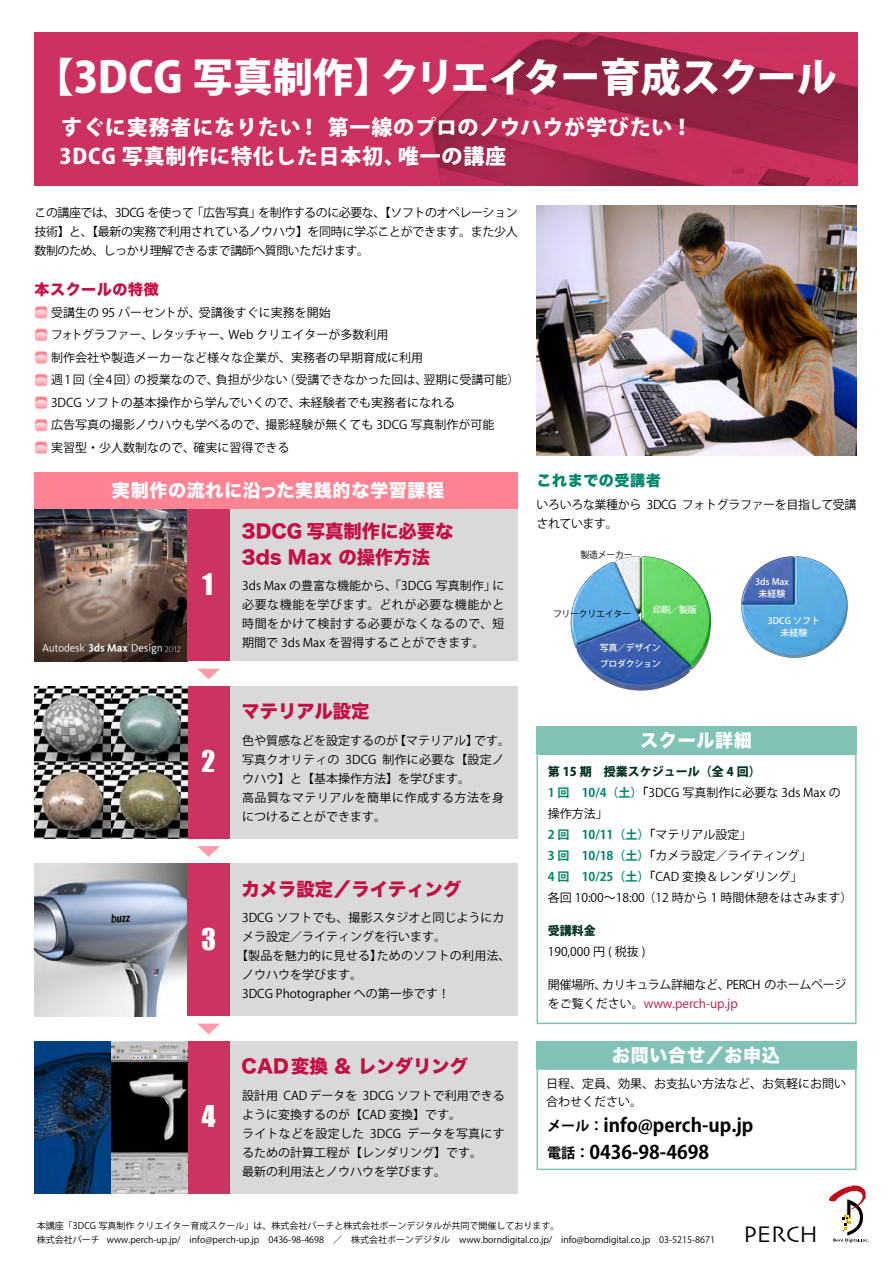
<style>
.page{position:relative;width:893px;height:1263px;background:#fff}
.page>*{position:absolute;margin:0;border:0;box-sizing:border-box;transform-origin:0 0}
.t1{font:800 40.05px "Koz Go Pro";letter-spacing:-.02em;color:#fff}
.t2{font:27.45px "Impact";color:#fff}
.t3{font:23.7px "Skia";color:#000}
.t4{font:800 21px/28.5px "Koz Go Pro";letter-spacing:.04em;color:#fff}
.t5{font:700 18.75px/27px "Koz Go Pro";color:#000}
.t6{font:18.3px/26px "Hira Kaku Std W8";color:#c40f44}
.t7{font:18px "Hira Kaku Std W8";letter-spacing:.04em;color:#fff}
.t8{font:15px "Hira Kaku Std W8";letter-spacing:.04em;color:#00866c}
.t9{font:15px "Hira Kaku Std W8";letter-spacing:.04em;color:#c40f44}
.t10{font:12px/19px "Koz Go Pro";color:#000}
.t11{font:12px/19px "Koz Go Pro";letter-spacing:-.025em;color:#000}
.t12{font:12px/19px "Koz Go Pro";letter-spacing:-.03em;color:#000}
.t13{font:800 12px "Koz Go Pro";color:#003123}
.t14{font:9px/13.5px "Koz Go Pro";color:#000}
.t15{font:500 9px/12px "Koz Go Pro";color:#fff;text-align:center}
.t16{font:500 9px/15.9px "Koz Go Pro";letter-spacing:-.04em;color:#fff}
.t17{font:9px "Koz Go Pro";letter-spacing:-.04em;color:#000}
.s1{font-size:42.6px}
.s2{font-weight:800;color:#003123}
.s3{font-weight:700;color:#00866c}
.s4{font-weight:700}
.s5{color:#c40f44}
.s6{font-size:14.1px}
</style>
<div class="page">
<svg style="left:828px;top:1185px;width:41px;height:57px"></svg>
<div style="left:185px;top:509px;width:332px;height:152px;background:#d9d9d9"></div>
<img style="left:35px;top:509px;width:152px;height:152px">
<div style="left:187px;top:509px;width:42px;height:152px;background:#cd3360"></div>
<div style="left:185px;top:686px;width:332px;height:152px;background:#d9d9d9"></div>
<div style="left:187px;top:686px;width:42px;height:152px;background:#cd3360"></div>
<img style="left:35px;top:686px;width:152px;height:152px">
<div style="left:185px;top:863px;width:333px;height:153px;background:#d9d9d9"></div>
<img style="left:35px;top:863px;width:152px;height:153px">
<div style="left:187px;top:863px;width:42px;height:153px;background:#cd3360"></div>
<div style="left:185px;top:1041px;width:333px;height:153px;background:#d9d9d9"></div>
<div style="left:187px;top:1041px;width:42px;height:153px;background:#cd3360"></div>
<img style="left:35px;top:1041px;width:152px;height:153px">
<div style="left:34px;top:472px;width:483px;height:37px;background:#ff8393"></div>
<svg style="left:197px;top:669px;width:23px;height:10px"></svg>
<svg style="left:197px;top:846px;width:23px;height:11px"></svg>
<svg style="left:197px;top:1023px;width:23px;height:11px"></svg>
<img style="left:517px;top:507px;width:177px;height:196px">
<img style="left:671px;top:519px;width:177px;height:149px">
<div style="left:536px;top:1041px;width:320px;height:27px;background:#80c3b6"></div>
<svg style="left:536px;top:1068px;width:320px;height:102px"></svg>
<div style="left:536px;top:726px;width:320px;height:28px;background:#80c3b6"></div>
<svg style="left:536px;top:754px;width:320px;height:270px"></svg>
<img style="left:536px;top:206px;width:321px;height:249px">
<svg style="left:35px;top:306px;width:12px;height:13px"></svg>
<svg style="left:35px;top:329px;width:12px;height:12px"></svg>
<svg style="left:35px;top:351px;width:12px;height:13px"></svg>
<svg style="left:35px;top:374px;width:12px;height:12px"></svg>
<svg style="left:35px;top:396px;width:12px;height:13px"></svg>
<svg style="left:35px;top:419px;width:12px;height:12px"></svg>
<svg style="left:35px;top:441px;width:12px;height:13px"></svg>
<img style="left:34px;top:33px;width:824px;height:153px">
<h1 class="t1" style="left:34px;top:51px;width:804px">【<span class="s1">3DCG</span> 写真制作】クリエイター育成スクール</h1>
<h3 class="t4" style="left:60px;top:115px;width:634px">すぐに実務者になりたい！ 第一線のプロのノウハウが学びたい！<br>3DCG 写真制作に特化した日本初、唯一の講座</h3>
<p class="t10" style="left:34px;top:203px;width:485px;text-align:justify">この講座では、3DCG を使って「広告写真」を制作するのに必要な、【ソフトのオペレーション技術】と、【最新の実務で利用されているノウハウ】を同時に学ぶことができます。また少人数制のため、しっかり理解できるまで講師へ質問いただけます。</p>
<p class="t9" style="left:34px;top:281px;width:126px">本スクールの特徴</p>
<p class="t10" style="left:51px;top:301px;width:470px;line-height:22.5px">受講生の 95 パーセントが、受講後すぐに実務を開始<br>フォトグラファー、レタッチャー、Web クリエイターが多数利用<br>制作会社や製造メーカーなど様々な企業が、実務者の早期育成に利用<br>週1回（全4回）の授業なので、負担が少ない（受講できなかった回は、翌期に受講可能）3DCG ソフトの基本操作から学んでいくので、未経験者でも実務者になれる<br>広告写真の撮影ノウハウも学べるので、撮影経験が無くても 3DCG 写真制作が可能<br>実習型・少人数制なので、確実に習得できる</p>
<h3 class="t7" style="left:112px;top:480px;width:334px">実制作の流れに沿った実践的な学習課程</h3>
<h2 class="t2" style="left:202px;top:563px;width:12px">1</h2>
<h2 class="t2" style="left:202px;top:740px;width:15px">2</h2>
<h2 class="t2" style="left:201px;top:918px;width:16px">3</h2>
<h2 class="t2" style="left:202px;top:1095px;width:15px">4</h2>
<h3 class="t6" style="left:242px;top:519px;width:213px">3DCG 写真制作に必要な<br>3ds Max の操作方法</h3>
<p class="t10" style="left:242px;top:576px;width:264px;text-align:justify">3ds Max の豊富な機能から、「3DCG 写真制作」に必要な機能を学びます。どれが必要な機能かと時間をかけて検討する必要がなくなるので、短期間で 3ds Max を習得することができます。</p>
<h3 class="t6" style="left:241px;top:699px;width:130px">マテリアル設定</h3>
<p class="t10" style="left:242px;top:731px;width:270px">色や質感などを設定するのが【マテリアル】です。写真クオリティの 3DCG 制作に必要な【設定ノウハウ】と【基本操作方法】を学びます。<br>高品質なマテリアルを簡単に作成する方法を身につけることができます。</p>
<h3 class="t6" style="left:242px;top:876px;width:221px">カメラ設定／ライティング</h3>
<p class="t10" style="left:242px;top:908px;width:264px">3DCG ソフトでも、撮影スタジオと同じようにカ</p>
<p class="t10" style="left:242px;top:928px;width:205px">メラ設定／ライティングを行います。</p>
<p class="t10" style="left:236px;top:947px;width:276px">【製品を魅力的に見せる】ためのソフトの利用法、</p>
<p class="t10" style="left:242px;top:966px;width:121px">ノウハウを学びます。</p>
<p class="t10" style="left:242px;top:985px;width:209px">3DCG Photographer への第一歩です！</p>
<h3 class="t6" style="left:242px;top:1054px;width:228px">CAD変換 ＆ レンダリング</h3>
<p class="t10" style="left:242px;top:1086px;width:264px">設計用 CAD データを 3DCG ソフトで利用できるように変換するのが【CAD 変換】です。<br>ライトなどを設定した 3DCG データを写真にするための計算工程が【レンダリング】です。<br>最新の利用法とノウハウを学びます。</p>
<p class="t8" style="left:536px;top:472px;width:126px">これまでの受講者</p>
<p class="t12" style="left:536px;top:495px;width:322px">いろいろな業種から 3DCG フォトグラファーを目指して受講されています。</p>
<p class="t14" style="left:581px;top:548px;width:54px">製造メーカー</p>
<p class="t15" style="left:653px;top:604px;width:45px">印刷／製版</p>
<p class="t17" style="left:553px;top:608px;width:80px">フリークリエイター</p>
<p class="t16" style="left:600px;top:640px;width:62px">写真／デザインプロダクション</p>
<p class="t15" style="left:755px;top:576px;width:35px">3ds Max未経験</p>
<p class="t15" style="left:768px;top:615px;width:54px">3DCG ソフト未経験</p>
<h3 class="t7" style="left:640px;top:730px;width:113px">スクール詳細</h3>
<p class="t10" style="left:548px;top:762px;width:306px;line-height:21px"><span class="s2">第 15 期　授業スケジュール（全 4 回）<br></span><span class="s3">1 回　10/4（土）</span><span class="s4">「</span>3DCG 写真制作に必要な 3ds Max の操作方法」<br><span class="s3">2 回　10/11（土）</span><span class="s4">「</span>マテリアル設定」<br><span class="s3">3 回　10/18（土）</span><span class="s4">「</span>カメラ設定／ライティング」<br><span class="s3">4 回　10/25（土）</span><span class="s4">「</span>CAD 変換＆レンダリング」<br>各回 10:00～18:00（12 時から 1 時間休憩をはさみます）</p>
<p class="t13" style="left:548px;top:923px;width:49px">受講料金</p>
<p class="t10" style="left:548px;top:943px;width:99px">190,000 円 ( 税抜 )</p>
<p class="t11" style="left:548px;top:976px;width:300px">開催場所、カリキュラム詳細など、PERCH のホームページをご覧ください。<span class="s5">www.perch-up.jp</span></p>
<h3 class="t7" style="left:612px;top:1045px;width:169px">お問い合せ／お申込</h3>
<p class="t10" style="left:546px;top:1075px;width:302px;line-height:18px">日程、定員、効果、お支払い方法など、お気軽にお問い合わせください。</p>
<h3 class="t5" style="left:547px;top:1113px;width:208px"><span class="s6">メール：</span>info@perch-up.jp<span class="s6">電話：</span>0436-98-4698</h3>
<p class="t14" style="left:37px;top:1219px;width:679px">本講座「3DCG 写真制作 クリエイター育成スクール」は、株式会社パーチと株式会社ボーンデジタルが共同で開催しております。<br>株式会社パーチ　www.perch-up.jp/　info@perch-up.jp　0436-98-4698　／　株式会社ボーンデジタル　www.borndigital.co.jp/　info@borndigital.co.jp　03-5215-8671</p>
<h3 class="t3" style="left:743px;top:1220px;width:76px">PERCH</h3>
</div>
